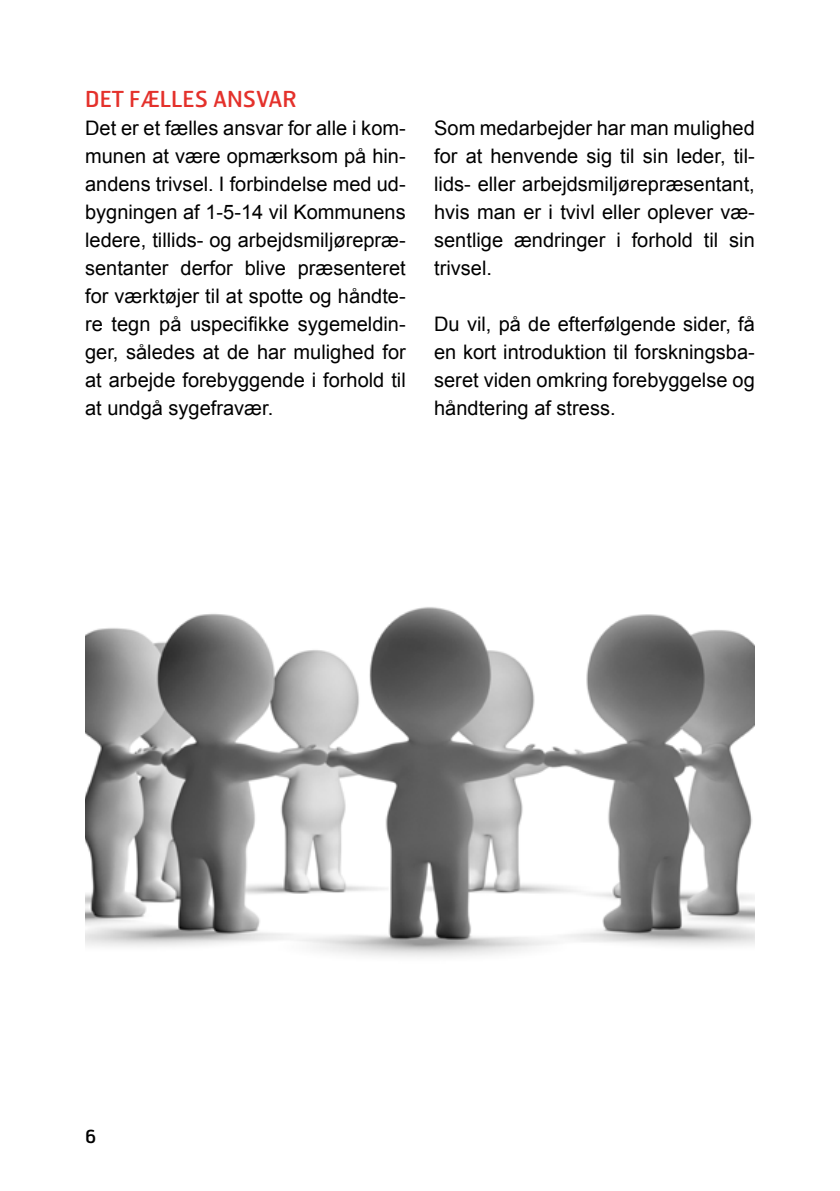
<style>
.page{position:relative;width:840px;height:1191px;background:#fff}
.page>*{position:absolute;margin:0;border:0;box-sizing:border-box;transform-origin:0 0}
.t1{font:22px "Hermes FB";color:#e4312b}
.t2{font:20px/28px "Arial";color:#000;text-align:justify}
.t3{font:18px "Hermes FB";color:#000}
</style>
<div class="page">
<img style="left:85px;top:607px;width:669px;height:350px">
<p class="t1" style="left:85px;top:85px;width:213px">DET FÆLLES ANSVAR</p>
<p class="t2" style="left:85px;top:114px;width:322px">Det er et fælles ansvar for alle i kom&shy;munen at være opmærksom på hin&shy;andens trivsel. I forbindelse med ud&shy;bygningen af 1-5-14 vil Kommunens ledere, tillids- og arbejdsmiljørepræ&shy;sentanter derfor blive præsenteret for værktøjer til at spotte og håndte&shy;re tegn på uspecifikke sygemeldin&shy;ger, således at de har mulighed for at arbejde forebyggende i forhold til at undgå sygefravær.</p>
<p class="t2" style="left:434px;top:114px;width:322px">Som medarbejder har man mulighed for at henvende sig til sin leder, til&shy;lids- eller arbejdsmiljørepræsentant, hvis man er i tvivl eller oplever væ&shy;sentlige ændringer i forhold til sin trivsel.</p>
<p class="t2" style="left:434px;top:310px;width:322px">Du vil, på de efterfølgende sider, få en kort introduktion til forskningsba&shy;seret viden omkring forebyggelse og håndtering af stress.</p>
<p class="t3" style="left:85px;top:1125px;width:13px">6</p>
</div>
